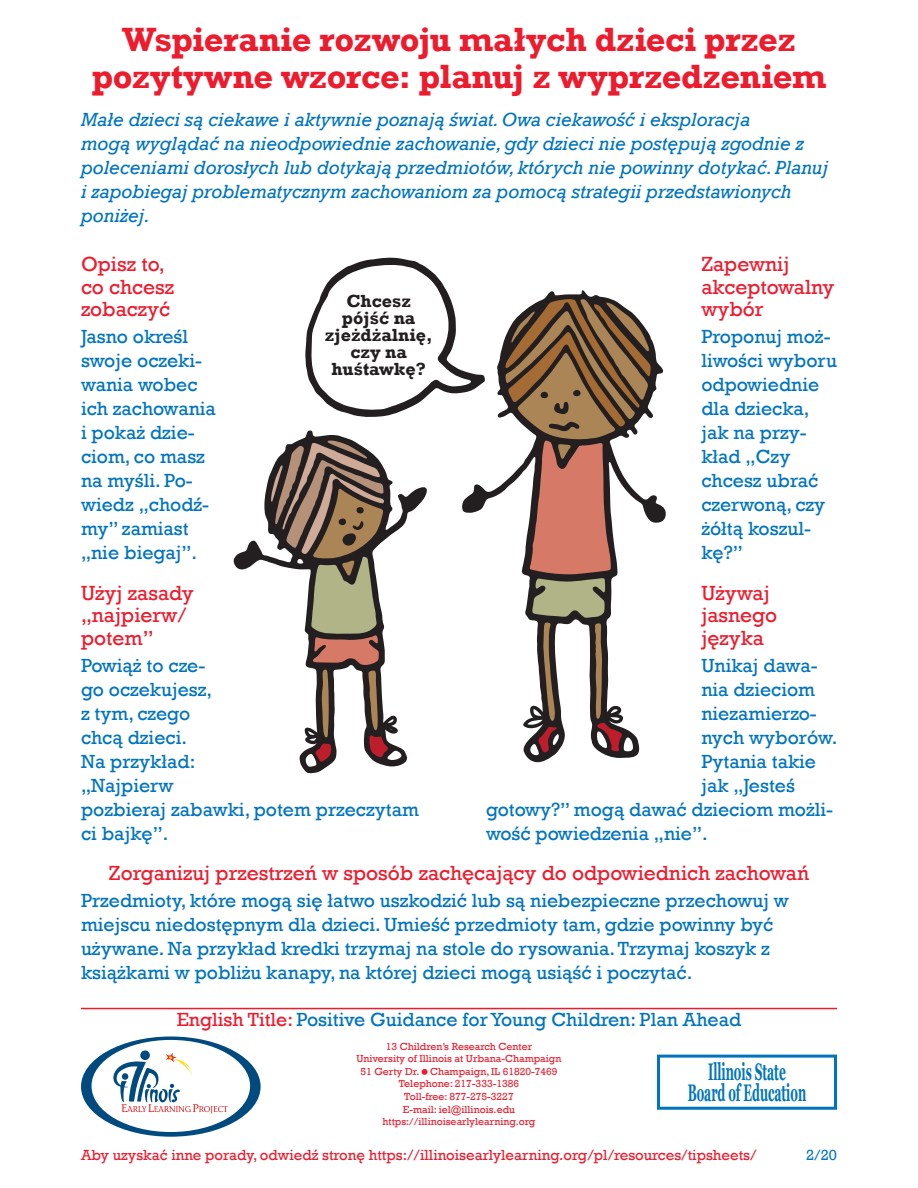
<style>
.page{position:relative;width:918px;height:1188px;background:#fff}
.page>*{position:absolute;margin:0;border:0;box-sizing:border-box;transform-origin:0 0}
.t1{font:700 34.5px/37.5px "Rockwell WGL";letter-spacing:-.01em;color:#ee1b2d;text-align:center}
.t2{font:700 24px/21px "Georgia";letter-spacing:-.005em;color:#0074be;text-align:center;scale:.5 1}
.t3{font:21px/22.5px "Rockwell WGL";color:#ee1b2d}
.t4{font:19.5px/24px "Rockwell WGL";color:#0074be}
.t5{font:italic 19.5px/24px "Rockwell WGL";color:#0074be}
.t6{font:700 18px/16.8px "Rockwell WGL";color:#231f20;text-align:center}
.t7{font:15px "Rockwell WGL";color:#ee1b2d}
.t8{font:15px "Rockwell WGL";color:#0074be}
.t9{font:10.5px/12.6px "Rockwell WGL";color:#ee1b2d;text-align:center}
.s1{color:#ee1b2d}
</style>
<div class="page">
<div style="left:657px;top:1055px;width:180px;height:55px;border:3px solid #0074be"></div>
<svg style="left:81px;top:1037px;width:180px;height:100px"></svg>
<hr style="left:81px;top:1008px;width:756px;height:1px;background:#ee1b2d">
<svg style="left:462px;top:290px;width:204px;height:472px"></svg>
<svg style="left:233px;top:430px;width:194px;height:344px"></svg>
<svg style="left:505px;top:298px;width:146px;height:458px"></svg>
<svg style="left:305px;top:257px;width:180px;height:160px"></svg>
<svg style="left:271px;top:440px;width:131px;height:327px"></svg>
<h1 class="t1" style="left:92px;top:18px;width:736px">Wspieranie rozwoju małych dzieci przez pozytywne wzorce: planuj z wyprzedzeniem</h1>
<p class="t5" style="left:81px;top:107px;width:749px">Małe dzieci są ciekawe i aktywnie poznają świat. Owa ciekawość i eksploracja<br>mogą wyglądać na nieodpowiednie zachowanie, gdy dzieci nie postępują zgodnie z poleceniami dorosłych lub dotykają przedmiotów, których nie powinny dotykać. Planuj i zapobiegaj problematycznym zachowaniom za pomocą strategii przedstawionych poniżej.</p>
<p class="t3" style="left:81px;top:252px;width:95px">Opisz to, co chcesz zobaczyć</p>
<p class="t4" style="left:81px;top:324px;width:136px">Jasno określ swoje oczeki&shy;wania wobec ich zachowania i pokaż dzie&shy;ciom, co masz na myśli. Po&shy;wiedz „chodź&shy;my” zamiast „nie biegaj”.</p>
<p class="t3" style="left:81px;top:581px;width:114px">Użyj zasady „najpierw/ potem”</p>
<p class="t4" style="left:81px;top:653px;width:339px">Powiąż to cze-<br>go oczekujesz,<br>z tym, czego<br>chcą dzieci.<br>Na przykład:<br>„Najpierw<br>pozbieraj zabawki, potem przeczytam ci bajkę”.</p>
<p class="t3" style="left:701px;top:252px;width:135px">Zapewnij akceptowalny wybór</p>
<p class="t4" style="left:701px;top:324px;width:137px">Proponuj moż&shy;liwości wyboru odpowiednie dla dziecka, jak na przy&shy;kład „Czy chcesz ubrać czerwoną, czy żółtą koszul&shy;kę?”</p>
<p class="t3" style="left:701px;top:581px;width:77px">Używaj jasnego języka</p>
<p class="t4" style="left:701px;top:653px;width:118px">Unikaj dawa-</p>
<p class="t4" style="left:701px;top:677px;width:115px">nia dzieciom</p>
<p class="t4" style="left:701px;top:701px;width:117px">niezamierzo-</p>
<p class="t4" style="left:701px;top:725px;width:138px">nych wyborów.</p>
<p class="t4" style="left:701px;top:749px;width:116px">Pytania takie</p>
<p class="t4" style="left:701px;top:773px;width:95px">jak „Jesteś</p>
<p class="t4" style="left:486px;top:797px;width:349px">gotowy?” mogą dawać dzieciom możli-</p>
<p class="t4" style="left:486px;top:821px;width:223px">wość powiedzenia „nie”.</p>
<p class="t3" style="left:109px;top:861px;width:702px">Zorganizuj przestrzeń w sposób zachęcający do odpowiednich zachowań</p>
<p class="t4" style="left:81px;top:888px;width:709px">Przedmioty, które mogą się łatwo uszkodzić lub są niebezpieczne przechowuj w miejscu niedostępnym dla dzieci. Umieść przedmioty tam, gdzie powinny być używane. Na przykład kredki trzymaj na stole do rysowania. Trzymaj koszyk z książkami w pobliżu kanapy, na której dzieci mogą usiąść i poczytać.</p>
<p class="t6" style="left:325px;top:292px;width:109px">Chcesz pójść na zjeżdżalnię, czy na huśtawkę?</p>
<p class="t4" style="left:177px;top:1007px;width:566px"><span class="s1">English Title:</span> Positive Guidance for Young Children: Plan Ahead</p>
<p class="t9" style="left:356px;top:1039px;width:207px">13 Children’s Research Center<br>University of Illinois at Urbana-Champaign 51 Gerty Dr. Champaign, IL 61820-7469<br>Telephone: 217-333-1386<br>Toll-free: 877-275-3227<br>E-mail: iel@illinois.edu https://illinoisearlylearning.org</p>
<p class="t7" style="left:81px;top:1144px;width:677px">Aby uzyskać inne porady, odwiedź stronę https://illinoisearlylearning.org/pl/resources/tipsheets/</p>
<p class="t8" style="left:806px;top:1144px;width:32px">2/20</p>
<p class="t2" style="left:688px;top:1062px;width:239px">Illinois State<br>Board of Education</p>
</div>
